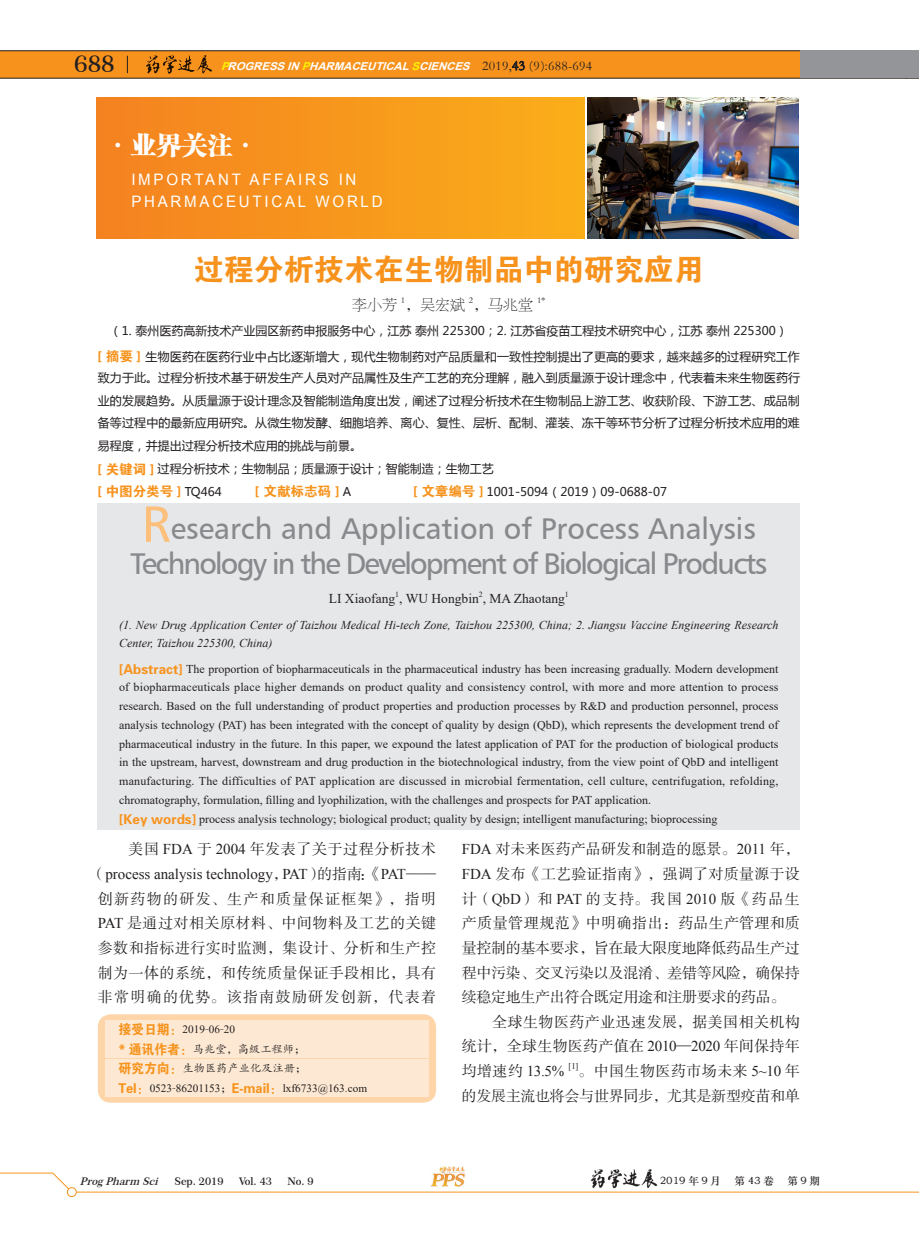
<style>
.page{position:relative;width:919px;height:1238px;background:#fff}
.page>*{position:absolute;margin:0;border:0;box-sizing:border-box;transform-origin:0 0}
.t1{font:30px/34.5px "Humanist 777 BT Roman B";letter-spacing:-.06em;color:#87898c;text-align:center}
.t2{font:30px "FZDHTK GBK1 0";color:#f7931d}
.t3{font:25.5px "FZCSK GBK1 0";color:#fff}
.t4{font:600 23.1px "Century 751 BT";color:#231f20}
.t5{font:15.75px/21.8px "Arial Narrow";letter-spacing:.15em;color:#fff;scale:1.16 1}
.t6{font:15px/24.6px "FZSSK GBK1 0";letter-spacing:.015em;color:#231f20;text-align:justify}
.t7{font:15px/24.6px "FZSSK GBK1 0";letter-spacing:-.02em;color:#231f20;text-align:right}
.t8{font:15px "Times New Roman";color:#231f20}
.t9{font:15px "FZSSK GBK1 0";letter-spacing:.04em;color:#231f20}
.t10{font:15px "FZSSK GBK1 0";letter-spacing:.035em;color:#231f20}
.t11{font:15px "FZBSK GBK1 0";color:#231f20}
.t12{font:13.5px "Times New Roman";color:#231f20}
.t13{font:13.5px "FZDHTK GBK1 0";color:#f7931d}
.t14{font:12px/18.8px "Times New Roman";color:#231f20}
.t15{font:12px/22.6px "Microsoft Ya Hei";letter-spacing:.01em;color:#231f20;text-align:center}
.t16{font:italic 12px/18px "Times New Roman";color:#231f20}
.t17{font:11.25px "Times New Roman";color:#231f20}
.t18{font:11.25px/19.5px "FZKTK GBK1 0";color:#231f20}
.t19{font:italic 700 10.95px "Arial";color:#fff;scale:1.04 1}
.t20{font:600 10.5px "Century 751 BT";color:#231f20}
.t21{font:10.5px "ST Zhongsong";letter-spacing:.125em;color:#231f20}
.t22{font:italic 600 10.5px "Century 751 BT";color:#231f20}
.t23{font:8.7px "FZBSK GBK1 0";color:#231f20}
.t24{font:8.7px "Times New Roman";color:#231f20}
.t25{font:7.8px "Times New Roman";color:#231f20}
.s1{color:#fff101}
.s2{font-family:"Garamond";font-weight:400;font-style:normal;font-size:13.5px;color:#231f20}
.s3{font-family:"FZFSK GBK1 0";font-weight:400;font-style:normal;font-size:13.5px;color:#231f20}
.s4{font-family:"FZSSK GBK1 0"}
.s5{font-family:"FZDHTK GBK1 0";font-size:13.5px;color:#f7931d}
.s6{font-family:"Microsoft Ya Hei";font-size:12px;color:#231f20}
.s7{font-size:51px;color:#fcc07c}
.s8{font-family:"Times New Roman"}
.s9{font-family:"FZKTK GBK1 0"}
</style>
<div class="page">
<svg style="left:906px;top:1191px;width:12px;height:1px"></svg>
<svg style="left:0;top:1172px;width:69px;height:20px"></svg>
<hr style="left:72px;top:1191px;width:834px;height:1px;background:#f7931d">
<div style="left:67px;top:1187px;width:9px;height:9px;background:#fff;border-radius:50%"></div>
<div style="left:67px;top:1187px;width:9px;height:9px;border:1px solid #f7931d;border-radius:50%"></div>
<img style="left:430px;top:1166px;width:35px;height:21px">
<img style="left:590px;top:1169px;width:68px;height:20px">
<svg style="left:0;top:50px;width:918px;height:28px;background:#dd8c2d"></svg>
<div style="left:98px;top:503px;width:701px;height:327px;background:#e6e7e9"></div>
<svg style="left:98px;top:1014px;width:338px;height:88px;background:#fdd9b2"></svg>
<div style="left:105px;top:1020px;width:323px;height:18px;background:#fde9d3"></div>
<div style="left:105px;top:1059px;width:323px;height:18px;background:#fde9d3"></div>
<div style="left:105px;top:1039px;width:323px;height:18px;background:#fde9d3"></div>
<div style="left:105px;top:1078px;width:323px;height:18px;background:#fde9d3"></div>
<div style="left:97px;top:97px;width:487px;height:141px;background:linear-gradient(to right,#f58120,#faae19)"></div>
<img style="left:587px;top:97px;width:211px;height:141px">
<h3 class="t4" style="left:74px;top:50px;width:42px">688</h3>
<p class="t19" style="left:221px;top:58px;width:358px"><span class="s1">P</span>ROGRESSIN<span class="s1">P</span>HARMACEUTICAL<span class="s1">S</span>CIENCES <span class="s2">2 0 1 9 ,</span> <span class="s2">4 3</span> <span class="s3">(</span> <span class="s2">9</span> <span class="s3">)</span> <span class="s2">: 6 8 8 - 6 9 4</span></p>
<h2 class="t3" style="left:105px;top:130px;width:155px">·业界关注·</h2>
<h3 class="t5" style="left:131px;top:168px;width:218px">IMPORTANT AFFAIRS IN<br>PHARMACEUTICAL WORLD</h3>
<h1 class="t2" style="left:194px;top:253px;width:512px">过程分析技术在生物制品中的研究应用</h1>
<p class="t11" style="left:352px;top:297px;width:46px">李小芳</p>
<p class="t23" style="left:401px;top:295px;width:6px">1</p>
<p class="t11" style="left:405px;top:297px;width:61px">，吴宏斌</p>
<p class="t23" style="left:469px;top:295px;width:6px">2</p>
<p class="t11" style="left:473px;top:297px;width:61px">，马兆堂</p>
<p class="t23" style="left:537px;top:295px;width:10px">1<span class="s4">*</span></p>
<p class="t15" style="left:98px;top:317px;width:703px;line-height:25.5px">（1. 泰州医药高新技术产业园区新药申报服务中心，江苏 泰州 225300；2. 江苏省疫苗工程技术研究中心，江苏 泰州 225300）<br><span class="s5">[ 摘要 ]</span> 生物医药在医药行业中占比逐渐增大，现代生物制药对产品质量和一致性控制提出了更高的要求，越来越多的过程研究工作</p>
<p class="t15" style="left:98px;top:366px;width:703px;text-align:left">致力于此。过程分析技术基于研发生产人员对产品属性及生产工艺的充分理解，融入到质量源于设计理念中，代表着未来生物医药行业的发展趋势。从质量源于设计理念及智能制造角度出发，阐述了过程分析技术在生物制品上游工艺、收获阶段、下游工艺、成品制备等过程中的最新应用研究。从微生物发酵、细胞培养、离心、复性、层析、配制、灌装、冻干等环节分析了过程分析技术应用的难易程度，并提出过程分析技术应用的挑战与前景。<br><span class="s5">[ 关键词 ]</span> 过程分析技术；生物制品；质量源于设计；智能制造；生物工艺</p>
<p class="t13" style="left:98px;top:484px;width:125px">[ 中图分类号 ] <span class="s6">TQ464</span></p>
<p class="t13" style="left:255px;top:484px;width:97px">[ 文献标志码 ] <span class="s6">A</span></p>
<p class="t15" style="left:413px;top:479px;width:255px"><span class="s5">[ 文章编号 ]</span> 1001-5094（2019）09-0688-07</p>
<h1 class="t1" style="left:130px;top:511px;width:638px"><span class="s7">R</span>esearch and Application of Process Analysis<br>Technology in the Development of Biological Products</h1>
<p class="t12" style="left:329px;top:589px;width:237px">LI Xiaofang , WU Hongbin , MA Zhaotang</p>
<p class="t25" style="left:395px;top:588px;width:5px">1</p>
<p class="t25" style="left:479px;top:588px;width:5px">2</p>
<p class="t25" style="left:565px;top:588px;width:5px">1</p>
<p class="t16" style="left:119px;top:615px;width:661px">(1. New Drug Application Center of Taizhou Medical Hi-tech Zone, Taizhou 225300, China; 2. Jiangsu Vaccine Engineering Research<br>Center, Taizhou 225300, China)</p>
<p class="t14" style="left:119px;top:659px;width:661px"><span class="s5">[Abstract]</span> The proportion of biopharmaceuticals in the pharmaceutical industry has been increasing gradually. Modern development of biopharmaceuticals place higher demands on product quality and consistency control, with more and more attention to process research. Based on the full understanding of product properties and production processes by R&amp;D and production personnel, process analysis technology (PAT) has been integrated with the concept of quality by design (QbD), which represents the development trend of pharmaceutical industry in the future. In this paper, we expound the latest application of PAT for the production of biological products in the upstream, harvest, downstream and drug production in the biotechnological industry, from the view point of QbD and intelligent manufacturing. The difficulties of PAT application are discussed in microbial fermentation, cell culture, centrifugation, refolding, chromatography, formulation, filling and lyophilization, with the challenges and prospects for PAT application.<br><span class="s5">[Key words]</span> process analysis technology; biological product; quality by design; intelligent manufacturing; bioprocessing</p>
<p class="t9" style="left:128px;top:841px;width:309px">美国 <span class="s8">FDA</span> 于 <span class="s8">2004</span> 年发表了关于过程分析技术</p>
<p class="t8" style="left:90px;top:863px;width:347px"><span class="s4">（</span>process analysis technology<span class="s4">，</span>PAT<span class="s4">）的指南：《</span>PAT<span class="s4">——</span></p>
<p class="t6" style="left:98px;top:887px;width:340px">创新药物的研发、生产和质量保证框架》，指明<span class="s8">PAT</span> 是通过对相关原材料、中间物料及工艺的关键参数和指标进行实时监测，集设计、分析和生产控制为一体的系统，和传统质量保证手段相比，具有非常明确的优势。该指南鼓励研发创新，代表着</p>
<p class="t17" style="left:118px;top:1021px;width:118px"><span class="s5">接受日期：</span>2019<span class="s9">-</span>06<span class="s9">-</span>20</p>
<p class="t18" style="left:118px;top:1039px;width:189px"><span class="s5">* 通讯作者：</span>马兆堂，高级工程师；<span class="s5">研究方向：</span>生物医药产业化及注册；</p>
<p class="t17" style="left:118px;top:1079px;width:250px"><span class="s5">Tel：</span>0523<span class="s9">-</span>86201153<span class="s9">；</span><span class="s5">E-mail：</span>lxf6733<span class="s9">@</span>163<span class="s9">.</span>com</p>
<p class="t6" style="left:461px;top:837px;width:340px"><span class="s8">FDA</span> 对未来医药产品研发和制造的愿景。<span class="s8">2011</span> 年，</p>
<p class="t6" style="left:461px;top:862px;width:340px"><span class="s8">FDA</span> 发布《工艺验证指南》，强调了对质量源于设</p>
<p class="t6" style="left:461px;top:887px;width:340px">计（<span class="s8">QbD</span>）和 <span class="s8">PAT</span> 的支持。我国 <span class="s8">2010</span> 版《药品生</p>
<p class="t10" style="left:461px;top:915px;width:340px">产质量管理规范》中明确指出：药品生产管理和质</p>
<p class="t7" style="left:461px;top:936px;width:340px">量控制的基本要求，旨在最大限度地降低药品生产过</p>
<p class="t7" style="left:461px;top:960px;width:340px">程中污染、交叉污染以及混淆、差错等风险，确保持</p>
<p class="t7" style="left:461px;top:985px;width:325px">续稳定地生产出符合既定用途和注册要求的药品。</p>
<p class="t6" style="left:492px;top:1010px;width:309px">全球生物医药产业迅速发展，据美国相关机构</p>
<p class="t6" style="left:461px;top:1034px;width:340px">统计，全球生物医药产值在 <span class="s8">2010</span>—<span class="s8">2020</span> 年间保持年</p>
<p class="t8" style="left:461px;top:1060px;width:104px"><span class="s4">均增速约</span> 13.5%</p>
<p class="t24" style="left:568px;top:1059px;width:11px">[1]</p>
<p class="t7" style="left:461px;top:1059px;width:340px">。中国生物医药市场未来 <span class="s8">5~10</span> 年<br>的发展主流也将会与世界同步，尤其是新型疫苗和单</p>
<p class="t22" style="left:80px;top:1174px;width:83px">ProgPharm Sci</p>
<p class="t20" style="left:174px;top:1174px;width:51px">Sep. 2019</p>
<p class="t20" style="left:239px;top:1174px;width:35px">Vol. 43</p>
<p class="t20" style="left:287px;top:1174px;width:28px">No. 9</p>
<p class="t21" style="left:659px;top:1173px;width:63px">2019 年 9 月</p>
<p class="t21" style="left:734px;top:1173px;width:41px">第43卷</p>
<p class="t21" style="left:787px;top:1173px;width:34px">第9期</p>
</div>
